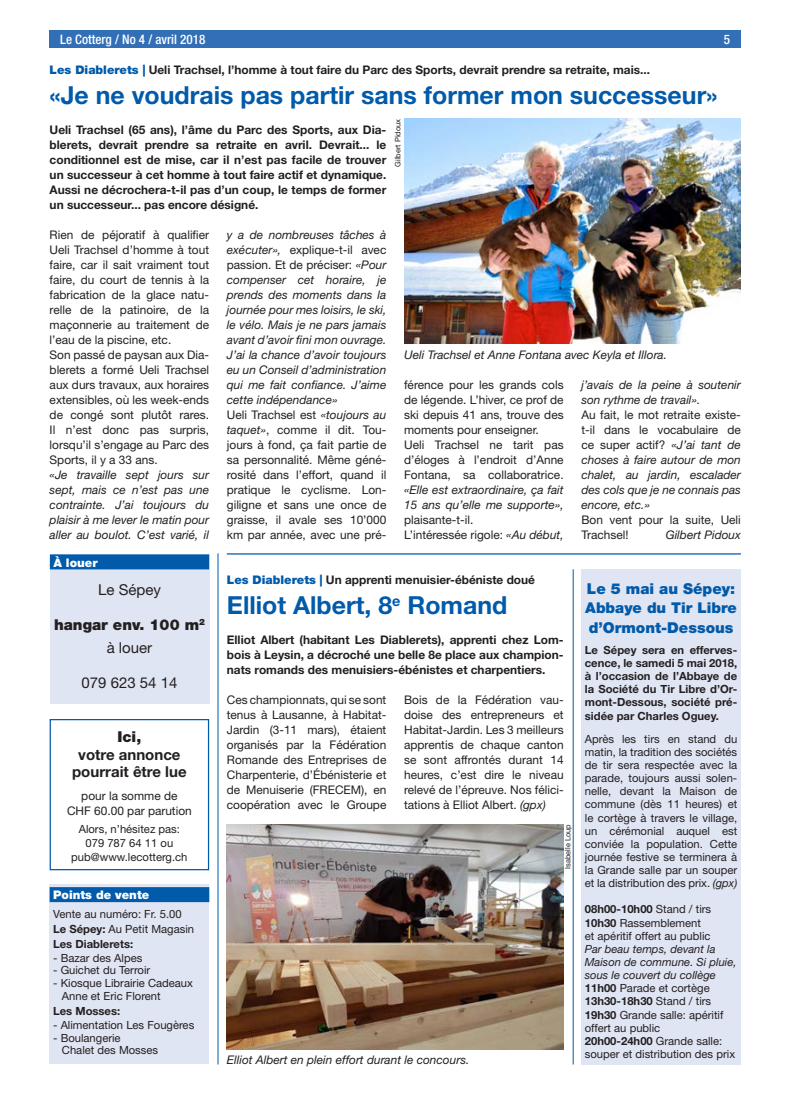
<style>
.page{position:relative;width:787px;height:1106px;background:#fff}
.page>*{position:absolute;margin:0;border:0;box-sizing:border-box;transform-origin:0 0}
.t1{font:700 24.88px "Helvetica Neue LT Std";color:#015aaa}
.t2{font:900 15px "Helvetica Neue LT Std";color:#015aaa}
.t3{font:700 15px/17.5px "Helvetica Neue LT Std";color:#231f20;text-align:center}
.t4{font:900 15px/22.5px "Helvetica Neue LT Std";color:#231f20;text-align:center}
.t5{font:15px "Helvetica Neue LT Std";color:#231f20}
.t6{font:900 14.88px "Helvetica Neue LT Std";color:#015aaa}
.t7{font:500 condensed 13.12px "Helvetica Neue LT Std";color:#fff}
.t8{font:11.88px/15px "Helvetica Neue LT Std";color:#231f20}
.t9{font:italic 11.88px/15px "Helvetica Neue LT Std";color:#231f20}
.t10{font:700 11.88px/15px "Helvetica Neue LT Std";color:#231f20;text-align:justify}
.t11{font:900 11.88px "Helvetica Neue LT Std";color:#fff}
.t12{font:11.25px/13.1px "Helvetica Neue LT Std";color:#231f20}
.t13{font:700 11.25px/13.1px "Helvetica Neue LT Std";color:#231f20;text-align:justify}
.t14{font:7.5px "Helvetica Neue LT Std";color:#231f20}
.s1{font-weight:900;color:#015aaa}
.s2{font-style:normal}
.s3{font-style:italic}
.s4{font-weight:400}
.s5{font-weight:700}
</style>
<div class="page">
<div style="left:50px;top:30px;width:691px;height:18px;background:#326fb7"></div>
<img style="left:404px;top:119px;width:336px;height:225px">
<img style="left:227px;top:824px;width:336px;height:225px">
<hr style="left:227px;top:553px;width:514px;height:1px;background:#015aaa">
<hr style="left:218px;top:553px;width:1px;height:511px;background:#015aaa">
<div style="left:50px;top:884px;width:159px;height:179px;background:#e0e5f3"></div>
<div style="left:50px;top:887px;width:159px;height:15px;background:#015aaa"></div>
<div style="left:50px;top:554px;width:159px;height:150px;background:#e0e5f3"></div>
<div style="left:50px;top:554px;width:159px;height:15px;background:#015aaa"></div>
<div style="left:581px;top:569px;width:159px;height:495px;background:#e0e5f3"></div>
<hr style="left:573px;top:569px;width:1px;height:495px;background:#015aaa">
<div style="left:50px;top:719px;width:159px;height:151px;border:1px solid #015aaa"></div>
<p class="t7" style="left:60px;top:31px;width:147px">Le Cotterg / No 4 / avril 2018</p>
<p class="t7" style="left:724px;top:31px;width:8px">5</p>
<p class="t10" style="left:50px;top:62px;width:602px"><span class="s1">Les Diablerets |</span> Ueli Trachsel, l’homme à tout faire du Parc des Sports, devrait prendre sa retraite, mais...</p>
<h1 class="t1" style="left:50px;top:79px;width:669px">«Je ne voudrais pas partir sans former mon successeur»</h1>
<p class="t10" style="left:50px;top:122px;width:338px">Ueli Trachsel (65 ans), l’âme du Parc des Sports, aux Dia&shy;blerets, devrait prendre sa retraite en avril. Devrait... le conditionnel est de mise, car il n’est pas facile de trouver un successeur à cet homme à tout faire actif et dynamique.<br>Aussi ne décrochera-t-il pas d’un coup, le temps de former un successeur... pas encore désigné.</p>
<p class="t8" style="left:50px;top:227px;width:161px">Rien de péjoratif à qualifier<br>Ueli Trachsel d’homme à tout faire, car il sait vraiment tout faire, du court de tennis à la fabrication de la glace natu&shy;relle de la patinoire, de la maçonnerie au traitement de l’eau de la piscine, etc.<br>Son passé de paysan aux Dia&shy;blerets a formé Ueli Trachsel aux durs travaux, aux horaires extensibles, où les week-ends de congé sont plutôt rares.<br>Il n’est donc pas surpris, lorsqu’il s’engage au Parc des<br>Sports, il y a 33 ans.</p>
<p class="t9" style="left:50px;top:467px;width:161px;text-align:justify">«Je travaille sept jours sur sept, mais ce n’est pas une contrainte. J’ai toujours du plaisir à me lever le matin pour aller au boulot. C’est varié, il</p>
<p class="t11" style="left:53px;top:555px;width:46px">À louer</p>
<p class="t9" style="left:227px;top:227px;width:161px">y a de nombreuses tâches à exécuter», <span class="s2">explique-t-il avec passion. Et de préciser:</span> «Pour compenser cet horaire, je prends des moments dans la journée pour mes loisirs, le ski, le vélo. Mais je ne pars jamais avant d’avoir fini mon ouvrage.<br>J’ai la chance d’avoir toujours eu un Conseil d’administration qui me fait confiance. J’aime cette indépendance»<br><span class="s2">Ueli Trachsel est</span> «toujours au taquet»<span class="s2">, comme il dit. Tou&shy;jours à fond, ça fait partie de sa personnalité. Même géné&shy;rosité dans l’effort, quand il pratique le cyclisme. Lon&shy;giligne et sans une once de graisse, il avale ses 10’000 km par année, avec une pré-</span></p>
<p class="t14" style="left:393px;top:166px;width:49px;rotate:-90deg">Gilbert Pidoux</p>
<p class="t9" style="left:404px;top:347px;width:264px">Ueli Trachsel et Anne Fontana avec Keyla et Illora.</p>
<p class="t8" style="left:404px;top:377px;width:161px">férence pour les grands cols de légende. L’hiver, ce prof de ski depuis 41 ans, trouve des moments pour enseigner.<br>Ueli Trachsel ne tarit pas d’éloges à l’endroit d’Anne<br>Fontana, sa collaboratrice.</p>
<p class="t9" style="left:404px;top:482px;width:161px">«Elle est extraordinaire, ça fait<br>15 ans qu’elle me supporte»,</p>
<p class="t8" style="left:404px;top:512px;width:161px">plaisante-t-il.<br>L’intéressée rigole: <span class="s3">«Au début,</span></p>
<p class="t9" style="left:581px;top:377px;width:161px">j’avais de la peine à soutenir son rythme de travail».</p>
<p class="t9" style="left:581px;top:407px;width:161px;text-align:justify"><span class="s2">Au fait, le mot retraite existe&shy;t-il dans le vocabulaire de ce super actif?</span> «J’ai tant de choses à faire autour de mon chalet, au jardin, escalader des cols que je ne connais pas encore, etc.»</p>
<p class="t8" style="left:581px;top:512px;width:161px">Bon vent pour la suite, Ueli<br>Trachsel!</p>
<p class="t9" style="left:665px;top:527px;width:77px">Gilbert Pidoux</p>
<p class="t5" style="left:98px;top:581px;width:64px">Le Sépey</p>
<p class="t4" style="left:54px;top:613px;width:152px">hangar env. 100 m<sup>2 </sup><span class="s4">à louer</span></p>
<p class="t5" style="left:81px;top:673px;width:97px">079 623 54 14</p>
<p class="t4" style="left:117px;top:725px;width:25px">Ici,</p>
<p class="t3" style="left:72px;top:745px;width:116px">votre annonce pourrait être lue</p>
<p class="t8" style="left:67px;top:787px;width:126px;text-align:center">pour la somme de<br>CHF 60.00 par parution</p>
<p class="t12" style="left:71px;top:822px;width:118px;line-height:13.8px;text-align:center">Alors, n’hésitez pas:<br>079 787 64 11 ou pub@www.lecotterg.ch</p>
<p class="t11" style="left:53px;top:888px;width:98px">Points de vente</p>
<p class="t12" style="left:53px;top:906px;width:142px;line-height:15px">Vente au numéro: Fr. 5.00<br><span class="s5">Le Sépey:</span> Au Petit Magasin<br><span class="s5">Les Diablerets:</span></p>
<p class="t12" style="left:53px;top:950px;width:91px">- Bazar des Alpes</p>
<p class="t12" style="left:53px;top:963px;width:99px">- Guichet du Terroir</p>
<p class="t12" style="left:62px;top:975px;width:133px;line-height:13.8px;text-indent:-9px">- Kiosque Librairie Cadeaux<br>Anne et Eric Florent</p>
<p class="t13" style="left:53px;top:1004px;width:69px">Les Mosses:</p>
<p class="t12" style="left:53px;top:1018px;width:143px">- Alimentation Les Fougères</p>
<p class="t12" style="left:62px;top:1031px;width:98px;line-height:12.5px;text-indent:-9px">- Boulangerie<br>Chalet des Mosses</p>
<p class="t10" style="left:227px;top:572px;width:310px"><span class="s1">Les Diablerets |</span> Un apprenti menuisier-ébéniste doué</p>
<h1 class="t1" style="left:227px;top:589px;width:282px">Elliot Albert, 8<sup>e</sup> Romand</h1>
<p class="t10" style="left:227px;top:632px;width:338px">Elliot Albert (habitant Les Diablerets), apprenti chez Lom&shy;bois à Leysin, a décroché une belle 8e place aux champion&shy;nats romands des menuisiers-ébénistes et charpentiers.</p>
<p class="t8" style="left:227px;top:692px;width:161px;text-align:justify">Ces championnats, qui se sont tenus à Lausanne, à Habitat-Jardin (3-11 mars), étaient organisés par la Fédération Romande des Entreprises de Charpenterie, d’Ébénisterie et de Menuiserie (FRECEM), en coopération avec le Groupe</p>
<p class="t8" style="left:404px;top:692px;width:161px;text-align:justify">Bois de la Fédération vau&shy;doise des entrepreneurs et Habitat-Jardin. Les 3 meilleurs apprentis de chaque canton se sont affrontés durant 14 heures, c’est dire le niveau relevé de l’épreuve. Nos félici&shy;tations à Elliot Albert. <span class="s3">(gpx)</span></p>
<p class="t14" style="left:563px;top:868px;width:46px;rotate:-90deg">Isabelle Loup</p>
<p class="t9" style="left:227px;top:1052px;width:244px">Elliot Albert en plein effort durant le concours.</p>
<p class="t2" style="left:587px;top:579px;width:150px">Le 5 mai au Sépey:</p>
<p class="t6" style="left:585px;top:599px;width:153px">Abbaye du Tir Libre</p>
<p class="t2" style="left:588px;top:618px;width:146px">d’Ormont-Dessous</p>
<p class="t13" style="left:585px;top:643px;width:154px">Le Sépey sera en efferves&shy;cence, le samedi 5 mai 2018, à l’occasion de l’Abbaye de la Société du Tir Libre d’Or&shy;mont-Dessous, société pré&shy;sidée par Charles Oguey.</p>
<p class="t12" style="left:585px;top:732px;width:154px;text-align:justify">Après les tirs en stand du matin, la tradition des sociétés de tir sera respectée avec la parade, toujours aussi solen&shy;nelle, devant la Maison de commune (dès 11 heures) et le cortège à travers le village, un cérémonial auquel est conviée la population. Cette journée festive se terminera à la Grande salle par un souper et la distribution des prix. <span class="s3">(gpx)</span></p>
<p class="t12" style="left:585px;top:902px;width:128px"><span class="s5">08h00-10h00</span> Stand / tirs<br><span class="s5">10h30</span> Rassemblement et apéritif offert au public</p>
<p class="t12" style="left:585px;top:942px;width:153px"><span class="s3">Par beau temps, devant la<br>Maison de commune. Si pluie, sous le couvert du collège<br></span><span class="s5">11h00</span> Parade et cortège<br><span class="s5">13h30-18h30</span> Stand / tirs<br><span class="s5">19h30</span> Grande salle: apéritif offert au public<br><span class="s5">20h00-24h00</span> Grande salle: souper et distribution des prix</p>
</div>
